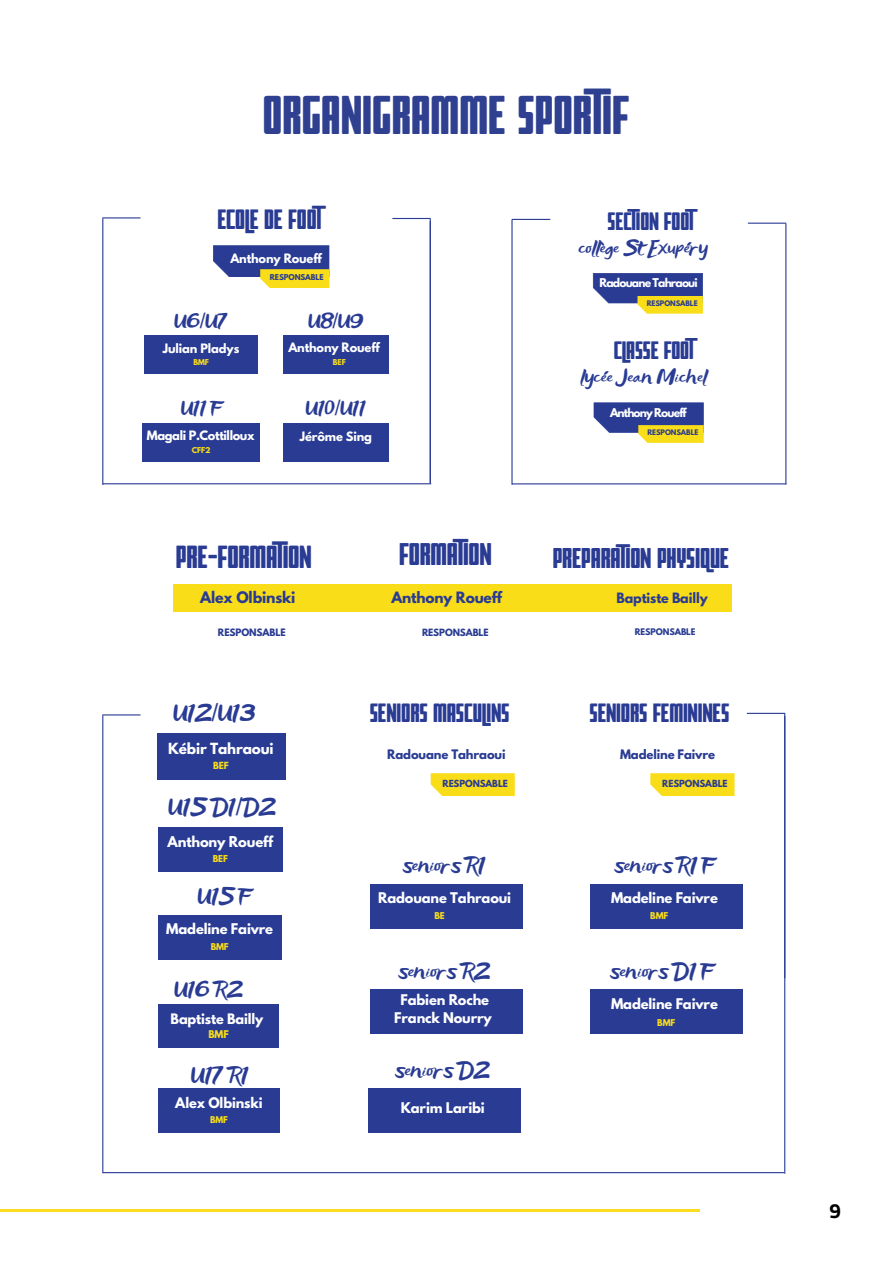
<style>
.page{position:relative;width:893px;height:1264px;background:#fff}
.page>*{position:absolute;margin:0;border:0;box-sizing:border-box;transform-origin:0 0}
.t1{font:45.45px "B Pimperial";color:#2f4091}
.t2{font:26.55px "B Pimperial";letter-spacing:-.01em;color:#293b93}
.t3{font:26.1px "B Pimperial";letter-spacing:-.01em;color:#293b93}
.t4{font:23.85px "B Pimperial";letter-spacing:-.01em;color:#293b93}
.t5{font:23.25px "B Pimperial";letter-spacing:-.01em;color:#293b93}
.t6{font:22.65px "Lifelogo Easy";letter-spacing:-.01em;color:#293b93}
.t7{font:22.05px "B Pimperial";letter-spacing:-.01em;color:#293b93}
.t8{font:21.9px "Lifelogo Easy";color:#293b93}
.t9{font:21.75px "Lifelogo Easy";letter-spacing:-.01em;color:#293b93}
.t10{font:21.3px "Lifelogo Easy";color:#293b93}
.t11{font:21px "B Pimperial";letter-spacing:-.01em;color:#293b93}
.t12{font:700 20.55px "Titillium Web";color:#000}
.t13{font:19.95px "Lifelogo Easy";letter-spacing:-.01em;color:#293b93}
.t14{font:19.5px "Lifelogo Easy";letter-spacing:-.01em;color:#293b93}
.t15{font:700 14.1px "League Spartan";letter-spacing:-.01em;color:#293b93}
.t16{font:700 13.8px "League Spartan";letter-spacing:-.01em;color:#293b93}
.t17{font:700 13.65px "League Spartan";letter-spacing:-.01em;color:#fff}
.t18{font:700 13.2px "League Spartan";letter-spacing:-.01em;color:#fff}
.t19{font:700 13.05px/17.4px "League Spartan";letter-spacing:-.01em;color:#fff;text-align:center}
.t20{font:700 12.9px "League Spartan";letter-spacing:-.01em;color:#fff}
.t21{font:700 12.75px "League Spartan";letter-spacing:-.01em;color:#fff}
.t22{font:700 12.6px "League Spartan";letter-spacing:-.01em;color:#293b93}
.t23{font:700 11.55px "League Spartan";letter-spacing:-.01em;color:#293b93}
.t24{font:700 11.4px "League Spartan";letter-spacing:-.01em;color:#fff}
.t25{font:700 11.4px "League Spartan";letter-spacing:-.03em;color:#fff}
.t26{font:700 10.8px "League Spartan";letter-spacing:-.075em;color:#fff}
.t27{font:700 9.45px "League Spartan";color:#f9dd18}
.t28{font:700 9px "League Spartan";letter-spacing:-.01em;color:#293b93}
.t29{font:700 8.85px "League Spartan";letter-spacing:-.01em;color:#293b93}
.t30{font:700 8.7px "League Spartan";letter-spacing:-.01em;color:#293b93}
.t31{font:700 8.7px "League Spartan";color:#f9dd18}
.t32{font:700 8.4px "League Spartan";letter-spacing:-.01em;color:#f9dd18}
.t33{font:700 8.25px "League Spartan";color:#f9dd18}
.t34{font:700 8.1px "League Spartan";letter-spacing:-.01em;color:#293b93}
.t35{font:700 7.2px "League Spartan";letter-spacing:-.01em;color:#293b93}
.t36{font:700 7.2px "League Spartan";letter-spacing:-.01em;color:#f9dd18}
.t37{font:700 6.75px "League Spartan";letter-spacing:-.01em;color:#293b93}
</style>
<div class="page">
<hr style="left:0;top:1209px;width:699px;height:2px;background:#fadd1e">
<svg style="left:213px;top:245px;width:116px;height:43px;background:#7b7f83"></svg>
<div style="left:144px;top:335px;width:113px;height:38px;background:#293b93"></div>
<div style="left:283px;top:335px;width:106px;height:38px;background:#293b93"></div>
<div style="left:283px;top:423px;width:106px;height:38px;background:#293b93"></div>
<div style="left:142px;top:423px;width:117px;height:38px;background:#293b93"></div>
<hr style="left:102px;top:217px;width:38px;height:1px;background:#293b93">
<hr style="left:102px;top:218px;width:1px;height:267px;background:#293b93">
<hr style="left:103px;top:483px;width:328px;height:1px;background:#293b93">
<hr style="left:392px;top:218px;width:38px;height:1px;background:#293b93">
<div style="left:173px;top:584px;width:558px;height:28px;background:#f9dd18"></div>
<div style="left:157px;top:733px;width:128px;height:46px;background:#293b93"></div>
<div style="left:158px;top:827px;width:124px;height:44px;background:#293b93"></div>
<div style="left:158px;top:1004px;width:121px;height:43px;background:#293b93"></div>
<div style="left:158px;top:915px;width:123px;height:44px;background:#293b93"></div>
<div style="left:158px;top:1088px;width:122px;height:44px;background:#293b93"></div>
<hr style="left:512px;top:219px;width:38px;height:1px;background:#293b93">
<hr style="left:511px;top:219px;width:1px;height:266px;background:#293b93">
<hr style="left:512px;top:483px;width:274px;height:1px;background:#293b93">
<svg style="left:593px;top:273px;width:110px;height:40px;background:#797d83"></svg>
<svg style="left:593px;top:402px;width:110px;height:41px;background:#7c8085"></svg>
<hr style="left:429px;top:219px;width:2px;height:264px;background:#293b93">
<hr style="left:747px;top:223px;width:39px;height:1px;background:#293b93">
<hr style="left:785px;top:223px;width:1px;height:261px;background:#293b93">
<svg style="left:430px;top:773px;width:84px;height:23px;background:#f9de24"></svg>
<div style="left:370px;top:884px;width:152px;height:44px;background:#293b93"></div>
<div style="left:370px;top:989px;width:152px;height:44px;background:#293b93"></div>
<div style="left:368px;top:1088px;width:152px;height:44px;background:#293b93"></div>
<svg style="left:650px;top:773px;width:84px;height:23px;background:#f9de23"></svg>
<div style="left:590px;top:884px;width:152px;height:44px;background:#293b93"></div>
<div style="left:590px;top:989px;width:152px;height:44px;background:#293b93"></div>
<hr style="left:102px;top:714px;width:38px;height:1px;background:#293b93">
<hr style="left:102px;top:715px;width:1px;height:458px;background:#293b93">
<hr style="left:103px;top:1172px;width:681px;height:1px;background:#293b93">
<hr style="left:746px;top:712px;width:39px;height:2px;background:#293b93">
<hr style="left:784px;top:713px;width:1px;height:460px;background:#293b93">
<h1 class="t1" style="left:263px;top:88px;width:368px">ORGANIGRAMME SPORTIF</h1>
<h3 class="t5" style="left:217px;top:205px;width:106px">ECOLE DE FOOT</h3>
<p class="t24" style="left:230px;top:253px;width:93px">Anthony Roueff</p>
<p class="t35" style="left:270px;top:274px;width:55px">RESPONSABLE</p>
<h3 class="t14" style="left:174px;top:306px;width:55px">U6/U7</h3>
<p class="t36" style="left:193px;top:359px;width:17px">BMF</p>
<p class="t24" style="left:163px;top:343px;width:78px">Julian Pladys</p>
<h3 class="t14" style="left:308px;top:306px;width:57px">U8/U9</h3>
<p class="t36" style="left:333px;top:359px;width:14px">BEF</p>
<p class="t24" style="left:288px;top:342px;width:93px">Anthony Roueff</p>
<h3 class="t14" style="left:181px;top:393px;width:41px">U11 F</h3>
<p class="t36" style="left:192px;top:446px;width:20px">CFF2</p>
<p class="t25" style="left:147px;top:429px;width:109px">Magali P.Cottilloux</p>
<h3 class="t14" style="left:306px;top:393px;width:62px">U10/U11</h3>
<p class="t24" style="left:300px;top:430px;width:74px">Jérôme Sing</p>
<h2 class="t2" style="left:176px;top:541px;width:138px">PRE-FORMATION</h2>
<h3 class="t3" style="left:399px;top:538px;width:94px">FORMATION</h3>
<p class="t15" style="left:200px;top:590px;width:97px">Alex Olbinski</p>
<p class="t16" style="left:391px;top:590px;width:112px">Anthony Roueff</p>
<p class="t28" style="left:218px;top:628px;width:69px">RESPONSABLE</p>
<p class="t29" style="left:422px;top:628px;width:68px">RESPONSABLE</p>
<h3 class="t6" style="left:173px;top:696px;width:84px">U12/U13</h3>
<p class="t31" style="left:213px;top:761px;width:17px">BEF</p>
<p class="t17" style="left:168px;top:742px;width:107px">Kébir Tahraoui</p>
<h3 class="t6" style="left:169px;top:790px;width:109px">U15 D1/D2</h3>
<p class="t32" style="left:213px;top:854px;width:17px">BEF</p>
<p class="t18" style="left:167px;top:835px;width:107px">Anthony Roueff</p>
<h3 class="t9" style="left:198px;top:880px;width:54px">U15 F</h3>
<p class="t32" style="left:211px;top:942px;width:20px">BMF</p>
<p class="t19" style="left:166px;top:921px;width:108px">Madeline Faivre</p>
<h3 class="t10" style="left:174px;top:973px;width:70px">U16 R2</h3>
<p class="t27" style="left:208px;top:1029px;width:22px">BMF</p>
<p class="t21" style="left:171px;top:1012px;width:94px">Baptiste Bailly</p>
<h3 class="t8" style="left:191px;top:1058px;width:59px">U17 R1</h3>
<p class="t33" style="left:210px;top:1115px;width:19px">BMF</p>
<p class="t20" style="left:175px;top:1096px;width:89px">Alex Olbinski</p>
<h3 class="t7" style="left:370px;top:699px;width:141px">SENIORS MASCULINS</h3>
<p class="t23" style="left:387px;top:748px;width:120px">Radouane Tahraoui</p>
<p class="t30" style="left:442px;top:778px;width:67px">RESPONSABLE</p>
<h3 class="t9" style="left:402px;top:849px;width:85px">seniors R1</h3>
<p class="t32" style="left:434px;top:911px;width:12px">BE</p>
<p class="t19" style="left:378px;top:890px;width:134px">Radouane Tahraoui</p>
<h3 class="t9" style="left:398px;top:954px;width:93px">seniors R2</h3>
<p class="t19" style="left:394px;top:993px;width:99px">Fabien Roche<br>Franck Nourry</p>
<h3 class="t9" style="left:394px;top:1053px;width:96px">seniors D2</h3>
<p class="t19" style="left:400px;top:1100px;width:86px">Karim Laribi</p>
<h3 class="t11" style="left:607px;top:208px;width:88px">SECTION FOOT</h3>
<h3 class="t13" style="left:578px;top:233px;width:130px">collège St Exupéry</h3>
<p class="t26" style="left:599px;top:277px;width:100px">Radouane Tahraoui</p>
<p class="t37" style="left:646px;top:300px;width:52px">RESPONSABLE</p>
<h3 class="t11" style="left:613px;top:338px;width:81px">CLASSE FOOT</h3>
<h3 class="t13" style="left:580px;top:362px;width:128px">lycée Jean Michel</h3>
<p class="t26" style="left:610px;top:407px;width:78px">Anthony Roueff</p>
<p class="t37" style="left:647px;top:429px;width:52px">RESPONSABLE</p>
<h3 class="t4" style="left:552px;top:543px;width:178px">PREPARATION PHYSIQUE</h3>
<p class="t22" style="left:616px;top:592px;width:93px">Baptiste Bailly</p>
<p class="t34" style="left:634px;top:628px;width:62px">RESPONSABLE</p>
<h3 class="t7" style="left:589px;top:699px;width:141px">SENIORS FEMININES</h3>
<p class="t23" style="left:620px;top:748px;width:97px">Madeline Faivre</p>
<p class="t30" style="left:662px;top:778px;width:67px">RESPONSABLE</p>
<h3 class="t9" style="left:614px;top:849px;width:101px">seniors R1 F</h3>
<p class="t32" style="left:650px;top:911px;width:20px">BMF</p>
<p class="t19" style="left:611px;top:890px;width:108px">Madeline Faivre</p>
<h3 class="t9" style="left:610px;top:954px;width:104px">seniors D1 F</h3>
<p class="t19" style="left:611px;top:997px;width:108px">Madeline Faivre</p>
<p class="t32" style="left:657px;top:1018px;width:20px">BMF</p>
<h3 class="t12" style="left:829px;top:1194px;width:13px">9</h3>
</div>
